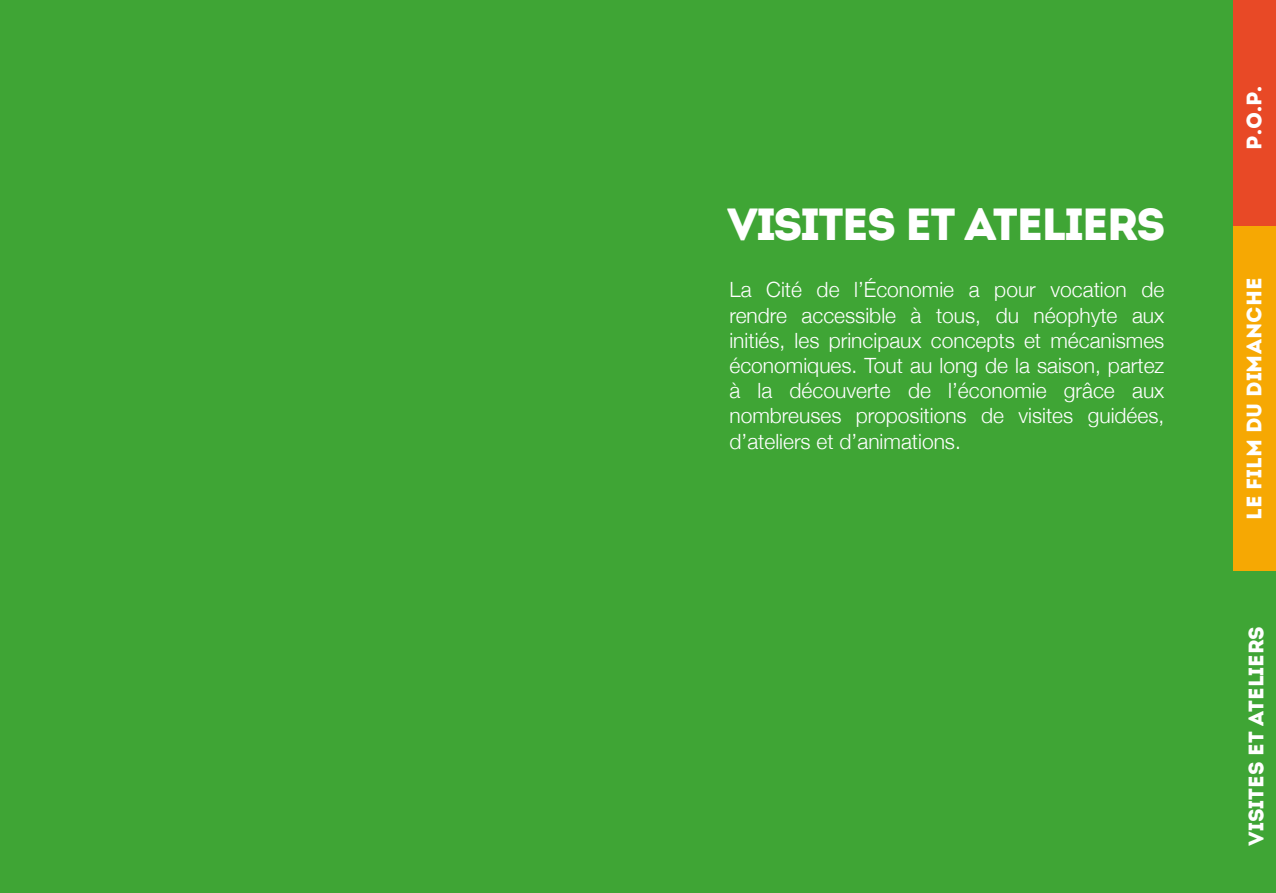
<style>
.page{position:relative;width:1276px;height:893px;background:#3fa535}
.page>*{position:absolute;margin:0;border:0;box-sizing:border-box;transform-origin:0 0}
.t1{font:45px "Intro";letter-spacing:-.04em;color:#fff}
.t2{font:300 21px/25.2px "Helvetica Neue";color:#fff;text-align:justify}
.t3{font:21px "Intro";color:#fff}
</style>
<div class="page">
<div style="left:1233px;top:0;width:43px;height:226px;background:#e84926"></div>
<div style="left:1233px;top:226px;width:43px;height:346px;background:#f6a803"></div>
<h1 class="t1" style="left:727px;top:197px;width:440px">VISITES ET ATELIERS</h1>
<p class="t2" style="left:729px;top:276px;width:436px">La Cité de l’Économie a pour vocation de rendre accessible à tous, du néophyte aux initiés, les principaux concepts et mécanismes économiques. Tout au long de la saison, partez à la découverte de l’économie grâce aux nombreuses propositions de visites guidées, d’ateliers et d’animations.</p>
<p class="t3" style="left:1241px;top:150px;width:66px;rotate:-90deg">P.O.P.</p>
<p class="t3" style="left:1241px;top:520px;width:243px;rotate:-90deg">LE FILM DU DIMANCHE</p>
<p class="t3" style="left:1243px;top:846px;width:221px;rotate:-90deg">VISITES ET ATELIERS</p>
</div>
